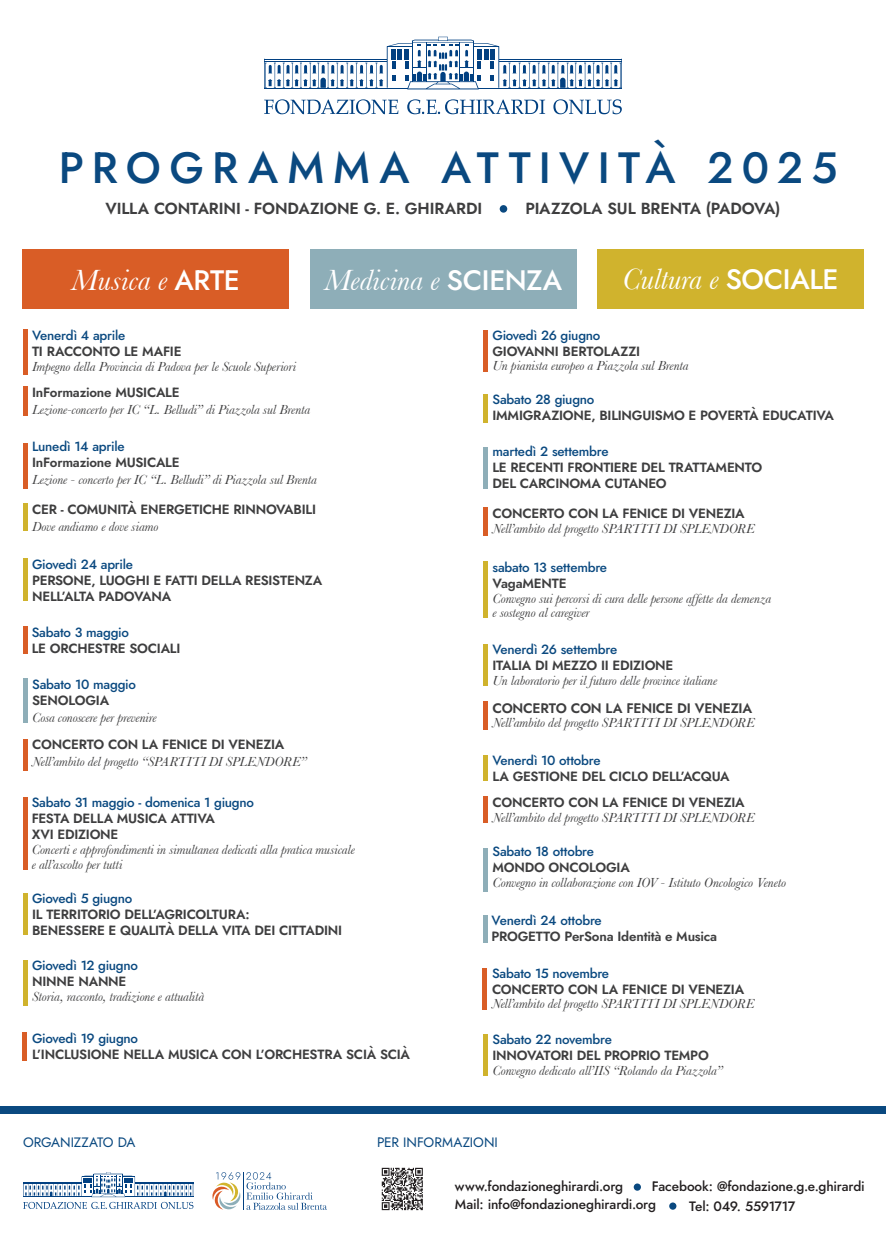
<style>
.page{position:relative;width:886px;height:1241px;background:#fff}
.page>*{position:absolute;margin:0;border:0;box-sizing:border-box;transform-origin:0 0}
.t1{font:500 43.75px "Jost";letter-spacing:.19em;color:#0a4980}
.t2{font:italic 30.62px "Baskerville";color:#fff}
.t3{font:600 16px "Jost";letter-spacing:-.005em;color:#3e3e3f}
.t4{font:italic 13.75px/14.7px "Baskerville";letter-spacing:-.005em;color:#3e3e3f}
.t5{font:600 13.75px "Jost";letter-spacing:-.015em;color:#3e3e3f}
.t6{font:500 13.62px "Jost";letter-spacing:-.01em;color:#231f20}
.t7{font:13.62px "Jost Regular 400";color:#0a4980}
.t8{font:500 13.62px "Jost";letter-spacing:-.03em;color:#231f20}
.t9{font:600 13.31px/16px "Jost";letter-spacing:-.015em;color:#3e3e3f}
.t10{font:500 13.31px "Jost";letter-spacing:-.015em;color:#0a4980}
.s1{font-family:"Jost";font-weight:500;font-style:normal;font-size:28.12px}
</style>
<div class="page">
<div style="left:0;top:1105px;width:886px;height:8px;background:#0a4980"></div>
<svg style="left:23px;top:1172px;width:171px;height:36px"></svg>
<div style="left:500px;top:205px;width:7px;height:8px;background:#0a4980;border-radius:50%"></div>
<div style="left:634px;top:1183px;width:7px;height:7px;background:#0a4980;border-radius:50%"></div>
<div style="left:669px;top:1202px;width:7px;height:7px;background:#0a4980;border-radius:50%"></div>
<img style="left:381px;top:1167px;width:42px;height:43px">
<svg style="left:264px;top:99px;width:134px;height:15px"></svg>
<svg style="left:407px;top:99px;width:138px;height:15px"></svg>
<svg style="left:553px;top:99px;width:69px;height:15px"></svg>
<svg style="left:264px;top:37px;width:358px;height:52px"></svg>
<div style="left:311px;top:249px;width:266px;height:60px;background:#8eaeb8"></div>
<div style="left:597px;top:249px;width:266px;height:60px;background:#d0b32d"></div>
<div style="left:22px;top:249px;width:267px;height:60px;background:#d95d26"></div>
<hr style="left:23px;top:329px;width:4px;height:46px;background:#d95d26">
<hr style="left:23px;top:386px;width:4px;height:29px;background:#d95d26">
<hr style="left:23px;top:503px;width:4px;height:27px;background:#d0b32d">
<hr style="left:23px;top:558px;width:4px;height:42px;background:#d0b32d">
<hr style="left:23px;top:626px;width:4px;height:27px;background:#d95d26">
<hr style="left:23px;top:959px;width:4px;height:46px;background:#d0b32d">
<hr style="left:23px;top:443px;width:4px;height:45px;background:#d95d26">
<hr style="left:23px;top:678px;width:4px;height:44px;background:#8eaeb8">
<hr style="left:23px;top:739px;width:4px;height:31px;background:#d95d26">
<hr style="left:23px;top:796px;width:4px;height:73px;background:#d95d26">
<hr style="left:23px;top:893px;width:4px;height:41px;background:#d0b32d">
<div style="left:22px;top:1031px;width:5px;height:29px;background:#d95d26"></div>
<hr style="left:483px;top:330px;width:4px;height:41px;background:#d95d26">
<hr style="left:483px;top:446px;width:4px;height:42px;background:#8eaeb8">
<hr style="left:483px;top:394px;width:4px;height:28px;background:#d0b32d">
<hr style="left:483px;top:644px;width:4px;height:41px;background:#d0b32d">
<hr style="left:483px;top:1033px;width:4px;height:42px;background:#d0b32d">
<hr style="left:483px;top:507px;width:4px;height:28px;background:#d95d26">
<hr style="left:483px;top:700px;width:4px;height:29px;background:#d95d26">
<hr style="left:483px;top:796px;width:4px;height:27px;background:#d95d26">
<hr style="left:483px;top:755px;width:4px;height:26px;background:#d0b32d">
<hr style="left:483px;top:847px;width:4px;height:44px;background:#8eaeb8">
<hr style="left:483px;top:915px;width:4px;height:27px;background:#8eaeb8">
<hr style="left:483px;top:561px;width:4px;height:56px;background:#d0b32d">
<svg style="left:212px;top:1172px;width:28px;height:37px"></svg>
<svg style="left:246px;top:1172px;width:81px;height:37px"></svg>
<hr style="left:243px;top:1172px;width:1px;height:37px;background:#014081">
<div style="left:482px;top:968px;width:5px;height:41px;background:#d95d26"></div>
<p class="t1" style="left:59px;top:138px;width:780px">PROGRAMMA ATTIVITÀ 2025</p>
<p class="t3" style="left:105px;top:197px;width:378px">VILLA CONTARINI - FONDAZIONE G. E. GHIRARDI</p>
<p class="t3" style="left:525px;top:197px;width:257px">PIAZZOLA SUL BRENTA (PADOVA)</p>
<p class="t2" style="left:71px;top:261px;width:170px">Musica e <span class="s1">ARTE</span></p>
<p class="t2" style="left:324px;top:261px;width:239px">Medicina e <span class="s1">SCIENZA</span></p>
<p class="t2" style="left:622px;top:261px;width:218px">Cultura e <span class="s1">SOCIALE</span></p>
<p class="t10" style="left:32px;top:326px;width:95px">Venerdì 4 aprile</p>
<p class="t9" style="left:32px;top:343px;width:151px">TI RACCONTO LE MAFIE</p>
<p class="t4" style="left:32px;top:359px;width:265px">Impegno della Provincia di Padova per le Scuole Superiori</p>
<p class="t9" style="left:32px;top:384px;width:149px">InFormazione MUSICALE</p>
<p class="t4" style="left:32px;top:401px;width:279px">Lezione-concerto per IC “L. Belludi” di Piazzola sul Brenta</p>
<p class="t10" style="left:32px;top:437px;width:94px">Lunedì 14 aprile</p>
<p class="t9" style="left:32px;top:455px;width:149px">InFormazione MUSICALE</p>
<p class="t4" style="left:32px;top:472px;width:286px">Lezione - concerto per IC “L. Belludi” di Piazzola sul Brenta</p>
<p class="t9" style="left:32px;top:501px;width:285px">CER - COMUNITÀ ENERGETICHE RINNOVABILI</p>
<p class="t4" style="left:32px;top:518px;width:128px">Dove andiamo e dove siamo</p>
<p class="t10" style="left:32px;top:555px;width:102px">Giovedì 24 aprile</p>
<p class="t9" style="left:32px;top:572px;width:292px">PERSONE, LUOGHI E FATTI DELLA RESISTENZA<br>NELL’ALTA PADOVANA</p>
<p class="t10" style="left:32px;top:623px;width:99px">Sabato 3 maggio</p>
<p class="t9" style="left:32px;top:640px;width:150px">LE ORCHESTRE SOCIALI</p>
<p class="t10" style="left:32px;top:675px;width:105px">Sabato 10 maggio</p>
<p class="t9" style="left:32px;top:692px;width:79px">SENOLOGIA</p>
<p class="t4" style="left:32px;top:709px;width:126px">Cosa conoscere per prevenire</p>
<p class="t9" style="left:32px;top:736px;width:254px">CONCERTO CON LA FENICE DI VENEZIA</p>
<p class="t4" style="left:32px;top:754px;width:276px">Nell’ambito del progetto “SPARTITI DI SPLENDORE”</p>
<p class="t10" style="left:32px;top:793px;width:224px">Sabato 31 maggio - domenica 1 giugno</p>
<p class="t9" style="left:32px;top:810px;width:185px">FESTA DELLA MUSICA ATTIVA<br>XVI EDIZIONE</p>
<p class="t4" style="left:32px;top:841px;width:325px">Concerti e approfondimenti in simultanea dedicati alla pratica musicale e all’ascolto per tutti</p>
<p class="t10" style="left:32px;top:889px;width:102px">Giovedì 5 giugno</p>
<p class="t9" style="left:32px;top:906px;width:219px">IL TERRITORIO DELL’AGRICOLTURA:</p>
<p class="t9" style="left:32px;top:922px;width:311px">BENESSERE E QUALITÀ DELLA VITA DEI CITTADINI</p>
<p class="t10" style="left:32px;top:956px;width:107px">Giovedì 12 giugno</p>
<p class="t9" style="left:32px;top:973px;width:96px">NINNE NANNE</p>
<p class="t4" style="left:32px;top:988px;width:174px">Storia, racconto, tradizione e attualità</p>
<p class="t10" style="left:32px;top:1029px;width:108px">Giovedì 19 giugno</p>
<p class="t9" style="left:32px;top:1046px;width:380px">L’INCLUSIONE NELLA MUSICA CON L’ORCHESTRA SCIÀ SCIÀ</p>
<p class="t10" style="left:492px;top:326px;width:109px">Giovedì 26 giugno</p>
<p class="t9" style="left:492px;top:343px;width:149px">GIOVANNI BERTOLAZZI</p>
<p class="t4" style="left:492px;top:358px;width:197px">Un pianista europeo a Piazzola sul Brenta</p>
<p class="t10" style="left:492px;top:390px;width:103px">Sabato 28 giugno</p>
<p class="t9" style="left:492px;top:407px;width:343px">IMMIGRAZIONE, BILINGUISMO E POVERTÀ EDUCATIVA</p>
<p class="t10" style="left:492px;top:442px;width:118px">martedì 2 settembre</p>
<p class="t9" style="left:492px;top:459px;width:271px">LE RECENTI FRONTIERE DEL TRATTAMENTO</p>
<p class="t9" style="left:492px;top:475px;width:176px">DEL CARCINOMA CUTANEO</p>
<p class="t9" style="left:492px;top:506px;width:254px">CONCERTO CON LA FENICE DI VENEZIA</p>
<p class="t4" style="left:492px;top:521px;width:264px">Nell’ambito del progetto SPARTITI DI SPLENDORE</p>
<p class="t10" style="left:492px;top:558px;width:116px">sabato 13 settembre</p>
<p class="t9" style="left:492px;top:575px;width:76px">VagaMENTE</p>
<p class="t4" style="left:492px;top:590px;width:280px">Convegno sui percorsi di cura delle persone affette da demenza</p>
<p class="t4" style="left:492px;top:605px;width:99px">e sostegno al caregiver</p>
<p class="t10" style="left:492px;top:640px;width:126px">Venerdì 26 settembre</p>
<p class="t9" style="left:492px;top:657px;width:182px">ITALIA DI MEZZO II EDIZIONE</p>
<p class="t4" style="left:492px;top:673px;width:226px">Un laboratorio per il futuro delle province italiane</p>
<p class="t5" style="left:492px;top:698px;width:261px">CONCERTO CON LA FENICE DI VENEZIA</p>
<p class="t4" style="left:492px;top:715px;width:264px">Nell’ambito del progetto SPARTITI DI SPLENDORE</p>
<p class="t10" style="left:492px;top:751px;width:110px">Venerdì 10 ottobre</p>
<p class="t9" style="left:492px;top:768px;width:239px">LA GESTIONE DEL CICLO DELL’ACQUA</p>
<p class="t9" style="left:492px;top:794px;width:254px">CONCERTO CON LA FENICE DI VENEZIA</p>
<p class="t4" style="left:492px;top:809px;width:264px">Nell’ambito del progetto SPARTITI DI SPLENDORE</p>
<p class="t10" style="left:492px;top:842px;width:103px">Sabato 18 ottobre</p>
<p class="t9" style="left:492px;top:859px;width:139px">MONDO ONCOLOGIA</p>
<p class="t4" style="left:492px;top:875px;width:295px">Convegno in collaborazione con IOV - Istituto Oncologico Veneto</p>
<p class="t10" style="left:492px;top:911px;width:112px">Venerdì 24 ottobre</p>
<p class="t9" style="left:492px;top:928px;width:227px">PROGETTO PerSona Identità e Musica</p>
<p class="t10" style="left:492px;top:963px;width:119px">Sabato 15 novembre</p>
<p class="t9" style="left:492px;top:981px;width:254px">CONCERTO CON LA FENICE DI VENEZIA</p>
<p class="t4" style="left:492px;top:996px;width:264px">Nell’ambito del progetto SPARTITI DI SPLENDORE</p>
<p class="t10" style="left:492px;top:1030px;width:121px">Sabato 22 novembre</p>
<p class="t9" style="left:492px;top:1047px;width:218px">INNOVATORI DEL PROPRIO TEMPO</p>
<p class="t4" style="left:492px;top:1062px;width:232px">Convegno dedicato all’IIS “Rolando da Piazzola”</p>
<p class="t7" style="left:23px;top:1132px;width:114px">ORGANIZZATO DA</p>
<p class="t7" style="left:377px;top:1132px;width:122px">PER INFORMAZIONI</p>
<p class="t6" style="left:455px;top:1176px;width:170px">www.fondazioneghirardi.org</p>
<p class="t6" style="left:652px;top:1176px;width:215px">Facebook: @fondazione.g.e.ghirardi</p>
<p class="t6" style="left:455px;top:1194px;width:203px">Mail: info@fondazioneghirardi.org</p>
<p class="t8" style="left:689px;top:1196px;width:108px">Tel: 049. 5591717</p>
</div>
